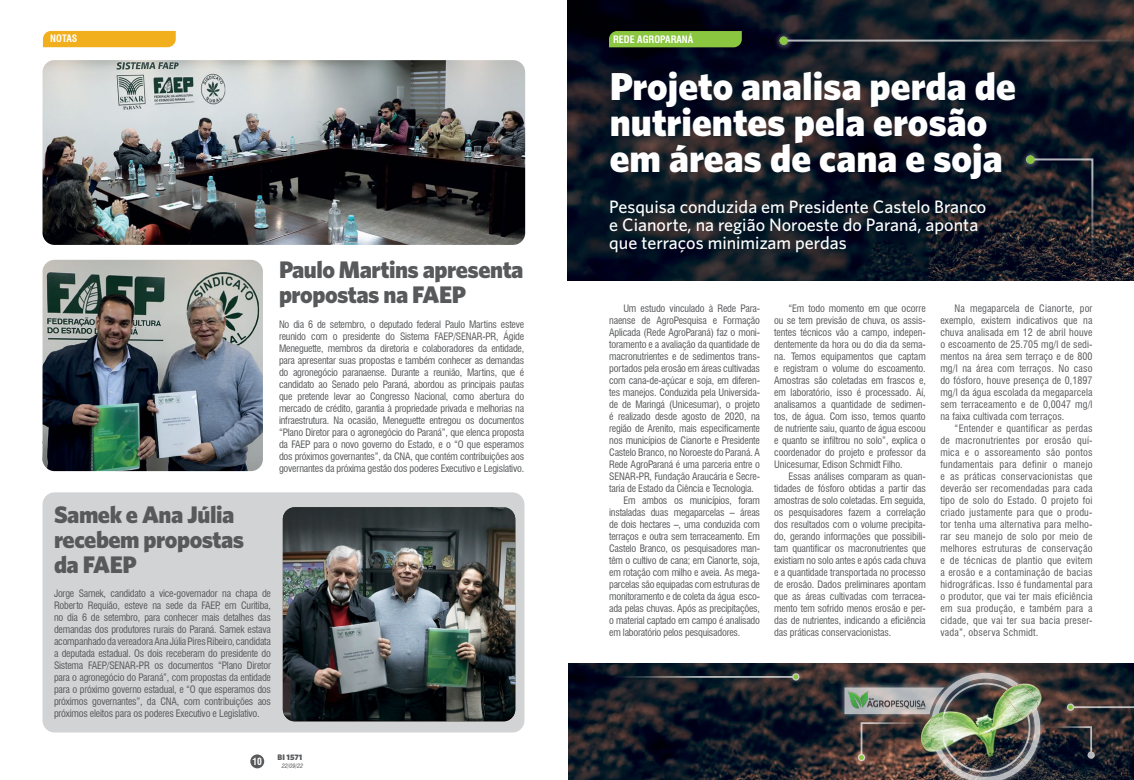
<style>
.page{position:relative;width:1134px;height:780px;background:#fff}
.page>*{position:absolute;margin:0;border:0;box-sizing:border-box;transform-origin:0 0}
.t1{font:900 39px/36px "Whitney HTF";color:#fff}
.t2{font:900 24px/25px "Whitney HTF";letter-spacing:-.02em;color:#58595b}
.t3{font:500 18px/18px "Whitney HTF";color:#fff}
.t4{font:condensed 10px/12px "Swiss 721 BT";letter-spacing:-.015em;color:#58595b;text-align:justify}
.t5{font:700 condensed 10px "Swiss 721 BT";color:#fff}
.t6{font:700 condensed 9.6px "Swiss 721 BT";color:#fff}
.t7{font:900 8px "Whitney HTF";color:#58595b}
.t8{font:italic condensed 6px "Swiss 721 BT";color:#58595b}
</style>
<div class="page">
<div style="left:250px;top:754px;width:14px;height:14px;background:#58595b;border-radius:50%"></div>
<div style="left:43px;top:31px;width:133px;height:16px;background:#f1ae1d"></div>
<div style="left:43px;top:492px;width:481px;height:240px;background:#d1d3d4;border-radius:12px"></div>
<img style="left:43px;top:60px;width:482px;height:185px">
<img style="left:43px;top:260px;width:220px;height:211px">
<img style="left:283px;top:507px;width:232px;height:214px">
<img style="left:567px;top:0;width:567px;height:281px">
<div style="left:609px;top:31px;width:133px;height:16px;background:#8ac63f"></div>
<hr style="left:783px;top:40px;width:351px;height:2px;background:#fff">
<div style="left:773px;top:30px;width:21px;height:21px;background:#fff;opacity:.75"></div>
<div style="left:780px;top:37px;width:8px;height:8px;background:#8ac63f;border-radius:50%"></div>
<svg style="left:1028px;top:157px;width:66px;height:124px;background:#21222b"></svg>
<div style="left:1020px;top:149px;width:21px;height:21px;background:#fff;opacity:.75"></div>
<div style="left:1026px;top:155px;width:9px;height:9px;background:#8ac63f;border-radius:50%"></div>
<img style="left:568px;top:663px;width:230px;height:117px">
<div style="left:798px;top:540px;width:336px;height:240px;background:#fff;opacity:.75"></div>
<hr style="left:613px;top:676px;width:183px;height:1px;background:#fff">
<div style="left:788px;top:669px;width:16px;height:15px;background:#fff;opacity:.75"></div>
<svg style="left:793px;top:674px;width:5px;height:5px"></svg>
<div style="left:835px;top:679px;width:118px;height:35px;background:#fff;opacity:.75"></div>
<hr style="left:1070px;top:706px;width:64px;height:2px;background:#fff">
<img style="left:844px;top:672px;width:249px;height:108px">
<p class="t5" style="left:50px;top:33px;width:29px">NOTAS</p>
<h2 class="t2" style="left:279px;top:256px;width:246px">Paulo Martins apresenta propostas na FAEP</h2>
<p class="t4" style="left:279px;top:318px;width:247px">No dia 6 de setembro, o deputado federal Paulo Martins esteve reunido com o presidente do Sistema FAEP/SENAR-PR, Ágide Meneguette, membros da diretoria e colaboradores da entidade, para apresentar suas propostas e também conhecer as demandas do agronegócio paranaense. Durante a reunião, Martins, que é candidato ao Senado pelo Paraná, abordou as principais pautas que pretende levar ao Congresso Nacional, como abertura do mercado de crédito, garantia à propriedade privada e melhorias na infraestrutura. Na ocasião, Meneguette entregou os documentos “Plano Diretor para o agronegócio do Paraná”, que elenca proposta da FAEP para o novo governo do Estado, e o “O que esperamos dos próximos governantes”, da CNA, que contém contribuições aos governantes da próxima gestão dos poderes Executivo e Legislativo.</p>
<h2 class="t2" style="left:54px;top:501px;width:192px">Samek e Ana Júlia recebem propostas da FAEP</h2>
<p class="t4" style="left:54px;top:587px;width:219px">Jorge Samek, candidato a vice-governador na chapa de Roberto Requião, esteve na sede da FAEP, em Curitiba, no dia 6 de setembro, para conhecer mais detalhes das demandas dos produtores rurais do Paraná. Samek estava acompanhado da vereadora Ana Júlia Pires Ribeiro, candidata a deputada estadual. Os dois receberam do presidente do Sistema FAEP/SENAR-PR os documentos “Plano Diretor para o agronegócio do Paraná”, com propostas da entidade para o próximo governo estadual, e “O que esperamos dos próximos governantes”, da CNA, com contribuições aos próximos eleitos para os poderes Executivo e Legislativo.</p>
<p class="t6" style="left:252px;top:755px;width:11px">10</p>
<p class="t7" style="left:278px;top:752px;width:26px">BI 1571</p>
<p class="t8" style="left:282px;top:762px;width:23px">22/09/22</p>
<p class="t5" style="left:613px;top:33px;width:82px">REDE AGROPARANÁ</p>
<h1 class="t1" style="left:610px;top:67px;width:407px">Projeto analisa perda de nutrientes pela erosão em áreas de cana e soja</h1>
<h3 class="t3" style="left:609px;top:197px;width:379px">Pesquisa conduzida em Presidente Castelo Branco e Cianorte, na região Noroeste do Paraná, aponta que terraços minimizam perdas</h3>
<p class="t4" style="left:623px;top:302px;width:138px">Um estudo vinculado à Rede Para-</p>
<p class="t4" style="left:609px;top:314px;width:152px">naense de AgroPesquisa e Formação</p>
<p class="t4" style="left:609px;top:326px;width:152px">Aplicada (Rede AgroParaná) faz o moni-</p>
<p class="t4" style="left:609px;top:338px;width:152px">toramento e a avaliação da quantidade de</p>
<p class="t4" style="left:609px;top:350px;width:152px">macronutrientes e de sedimentos trans-</p>
<p class="t4" style="left:609px;top:362px;width:152px">portados pela erosão em áreas cultivadas</p>
<p class="t4" style="left:609px;top:374px;width:152px">com cana-de-açúcar e soja, em diferen-</p>
<p class="t4" style="left:609px;top:386px;width:152px">tes manejos. Conduzida pela Universida-</p>
<p class="t4" style="left:609px;top:398px;width:152px">de de Maringá (Unicesumar), o projeto</p>
<p class="t4" style="left:609px;top:410px;width:152px">é realizado desde agosto de 2020, na</p>
<p class="t4" style="left:609px;top:422px;width:152px">região de Arenito, mais especificamente</p>
<p class="t4" style="left:609px;top:434px;width:152px">nos municípios de Cianorte e Presidente</p>
<p class="t4" style="left:609px;top:446px;width:152px">Castelo Branco, no Noroeste do Paraná. A</p>
<p class="t4" style="left:609px;top:458px;width:152px">Rede AgroParaná é uma parceria entre o</p>
<p class="t4" style="left:609px;top:470px;width:152px">SENAR-PR, Fundação Araucária e Secre-</p>
<p class="t4" style="left:609px;top:482px;width:146px">taria de Estado da Ciência e Tecnologia.</p>
<p class="t4" style="left:623px;top:494px;width:138px">Em ambos os municípios, foram</p>
<p class="t4" style="left:609px;top:506px;width:152px">instaladas duas megaparcelas – áreas</p>
<p class="t4" style="left:609px;top:518px;width:152px">de dois hectares –, uma conduzida com</p>
<p class="t4" style="left:609px;top:530px;width:152px">terraços e outra sem terraceamento. Em</p>
<p class="t4" style="left:609px;top:542px;width:152px">Castelo Branco, os pesquisadores man-</p>
<p class="t4" style="left:609px;top:554px;width:152px">têm o cultivo de cana; em Cianorte, soja,</p>
<p class="t4" style="left:609px;top:566px;width:152px">em rotação com milho e aveia. As mega-</p>
<p class="t4" style="left:609px;top:578px;width:152px">parcelas são equipadas com estruturas de</p>
<p class="t4" style="left:609px;top:590px;width:152px">monitoramento e de coleta da água esco-</p>
<p class="t4" style="left:609px;top:602px;width:152px">ada pelas chuvas. Após as precipitações,</p>
<p class="t4" style="left:609px;top:614px;width:152px">o material captado em campo é analisado</p>
<p class="t4" style="left:609px;top:626px;width:133px">em laboratório pelos pesquisadores.</p>
<p class="t4" style="left:774px;top:302px;width:153px;text-indent:14px">“Em todo momento em que ocorre ou se tem previsão de chuva, os assis&shy;tentes técnicos vão a campo, indepen&shy;dentemente da hora ou do dia da sema&shy;na. Temos equipamentos que captam e registram o volume do escoamento.<br>Amostras são coletadas em frascos e, em laboratório, isso é processado. Aí, analisamos a quantidade de sedimen&shy;tos, de água. Com isso, temos quanto de nutriente saiu, quanto de água escoou e quanto se infiltrou no solo”, explica o coordenador do projeto e professor da Unicesumar, Edison Schmidt Filho.</p>
<p class="t4" style="left:774px;top:470px;width:153px;text-indent:14px">Essas análises comparam as quan&shy;tidades de fósforo obtidas a partir das amostras de solo coletadas. Em seguida, os pesquisadores fazem a correlação dos resultados com o volume precipita&shy;do, gerando informações que possibili&shy;tam quantificar os macronutrientes que existiam no solo antes e após cada chuva e a quantidade transportada no processo de erosão. Dados preliminares apontam que as áreas cultivadas com terracea&shy;mento tem sofrido menos erosão e per&shy;das de nutrientes, indicando a eficiência das práticas conservacionistas.</p>
<p class="t4" style="left:940px;top:302px;width:154px;text-indent:14px">Na megaparcela de Cianorte, por exemplo, existem indicativos que na chuva analisada em 12 de abril houve o escoamento de 25.705 mg/l de sedi&shy;mentos na área sem terraço e de 800 mg/l na área com terraços. No caso do fósforo, houve presença de 0,1897 mg/l da água escolada da megaparcela sem terraceamento e de 0,0047 mg/l na faixa cultivada com terraços.</p>
<p class="t4" style="left:940px;top:422px;width:154px;text-indent:14px">“Entender e quantificar as perdas de macronutrientes por erosão quí&shy;mica e o assoreamento são pontos fundamentais para definir o manejo e as práticas conservacionistas que deverão ser recomendadas para cada tipo de solo do Estado. O projeto foi criado justamente para que o produ&shy;tor tenha uma alternativa para melho&shy;rar seu manejo de solo por meio de melhores estruturas de conservação e de técnicas de plantio que evitem a erosão e a contaminação de bacias hidrográficas. Isso é fundamental para o produtor, que vai ter mais eficiência em sua produção, e também para a cidade, que vai ter sua bacia preser&shy;vada”, observa Schmidt.</p>
</div>
